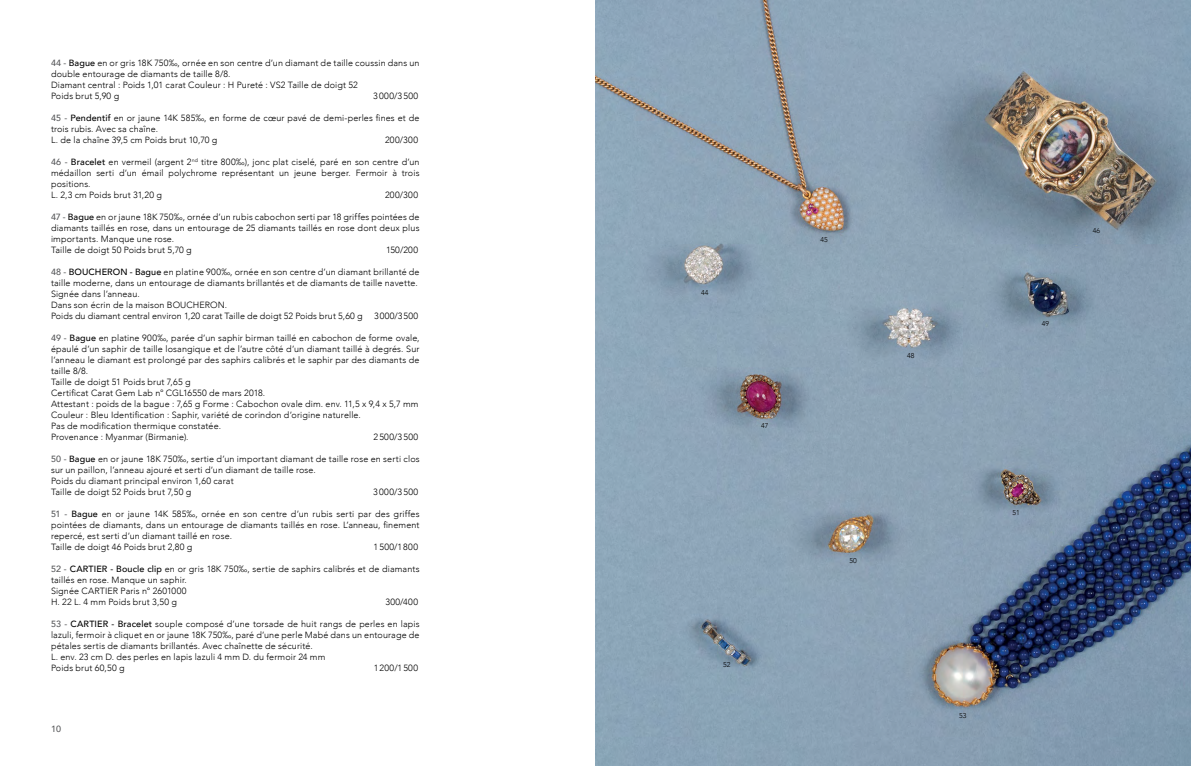
<style>
.page{position:relative;width:1191px;height:766px;background:#fff}
.page>*{position:absolute;margin:0;border:0;box-sizing:border-box;transform-origin:0 0}
.t1{font:300 9px/11px "Avenir";letter-spacing:.015em;color:#000}
.t2{font:300 9px "Avenir";letter-spacing:.055em;color:#000}
.t3{font:300 9px "Avenir";letter-spacing:.045em;color:#000}
.t4{font:500 9px "Avenir";color:#58595b}
.t5{font:300 7px "Avenir";color:#000}
.s1{font-weight:500;color:#58595b}
.s2{font-weight:500}
</style>
<div class="page">
<img style="left:595px;top:0;width:596px;height:765px">
<p class="t1" style="left:51px;top:57px;width:370px"><span class="s1">44 -</span> <span class="s2">Bague</span> en or gris 18K 750‰, ornée en son centre d’un diamant de taille coussin dans un double entourage de diamants de taille 8/8.<br>Diamant central : Poids 1,01 carat Couleur : H Pureté : VS2 Taille de doigt 52<br>Poids brut 5,90 g</p>
<p class="t2" style="left:373px;top:90px;width:46px">3000/3500</p>
<p class="t1" style="left:51px;top:112px;width:370px"><span class="s1">45 -</span> <span class="s2">Pendentif</span> en or jaune 14K 585‰, en forme de cœur pavé de demi-perles fines et de trois rubis. Avec sa chaîne.<br>L. de la chaîne 39,5 cm Poids brut 10,70 g</p>
<p class="t1" style="left:385px;top:134px;width:35px">200/300</p>
<p class="t1" style="left:51px;top:156px;width:370px"><span class="s1">46 -</span> <span class="s2">Bracelet</span> en vermeil (argent 2<sup>nd</sup> titre 800‰), jonc plat ciselé, paré en son centre d’un médaillon serti d’un émail polychrome représentant un jeune berger. Fermoir à trois positions.<br>L. 2,3 cm Poids brut 31,20 g</p>
<p class="t1" style="left:385px;top:189px;width:35px">200/300</p>
<p class="t1" style="left:51px;top:211px;width:370px"><span class="s1">47 -</span> <span class="s2">Bague</span> en or jaune 18K 750‰, ornée d’un rubis cabochon serti par 18 griffes pointées de diamants taillés en rose, dans un entourage de 25 diamants taillés en rose dont deux plus importants. Manque une rose.<br>Taille de doigt 50 Poids brut 5,70 g</p>
<p class="t1" style="left:386px;top:244px;width:34px">150/200</p>
<p class="t1" style="left:51px;top:266px;width:370px"><span class="s1">48 -</span> <span class="s2">BOUCHERON - Bague</span> en platine 900‰, ornée en son centre d’un diamant brillanté de taille moderne, dans un entourage de diamants brillantés et de diamants de taille navette.<br>Signée dans l’anneau.<br>Dans son écrin de la maison BOUCHERON.<br>Poids du diamant central environ 1,20 carat Taille de doigt 52 Poids brut 5,60 g</p>
<p class="t3" style="left:374px;top:310px;width:45px">3000/3500</p>
<p class="t1" style="left:51px;top:332px;width:370px"><span class="s1">49 -</span> <span class="s2">Bague</span> en platine 900‰, parée d’un saphir birman taillé en cabochon de forme ovale, épaulé d’un saphir de taille losangique et de l’autre côté d’un diamant taillé à degrés. Sur l’anneau le diamant est prolongé par des saphirs calibrés et le saphir par des diamants de taille 8/8.<br>Taille de doigt 51 Poids brut 7,65 g<br>Certificat Carat Gem Lab n° CGL16550 de mars 2018.<br>Attestant : poids de la bague : 7,65 g Forme : Cabochon ovale dim. env. 11,5 x 9,4 x 5,7 mm Couleur : Bleu Identification : Saphir, variété de corindon d’origine naturelle.<br>Pas de modification thermique constatée.<br>Provenance : Myanmar (Birmanie).</p>
<p class="t2" style="left:373px;top:431px;width:46px">2500/3500</p>
<p class="t1" style="left:51px;top:453px;width:370px"><span class="s1">50 -</span> <span class="s2">Bague</span> en or jaune 18K 750‰, sertie d’un important diamant de taille rose en serti clos sur un paillon, l’anneau ajouré et serti d’un diamant de taille rose.<br>Poids du diamant principal environ 1,60 carat<br>Taille de doigt 52 Poids brut 7,50 g</p>
<p class="t2" style="left:373px;top:486px;width:46px">3000/3500</p>
<p class="t1" style="left:51px;top:508px;width:370px"><span class="s1">51 -</span> <span class="s2">Bague</span> en or jaune 14K 585‰, ornée en son centre d’un rubis serti par des griffes pointées de diamants, dans un entourage de diamants taillés en rose. L’anneau, finement repercé, est serti d’un diamant taillé en rose.<br>Taille de doigt 46 Poids brut 2,80 g</p>
<p class="t2" style="left:374px;top:541px;width:46px">1500/1800</p>
<p class="t1" style="left:51px;top:563px;width:370px"><span class="s1">52 -</span> <span class="s2">CARTIER - Boucle clip</span> en or gris 18K 750‰, sertie de saphirs calibrés et de diamants taillés en rose. Manque un saphir.<br>Signée CARTIER Paris n° 2601000<br>H. 22 L. 4 mm Poids brut 3,50 g</p>
<p class="t1" style="left:385px;top:596px;width:34px">300/400</p>
<p class="t1" style="left:51px;top:618px;width:370px"><span class="s1">53 -</span> <span class="s2">CARTIER - Bracelet</span> souple composé d’une torsade de huit rangs de perles en lapis lazuli, fermoir à cliquet en or jaune 18K 750‰, paré d’une perle Mabé dans un entourage de pétales sertis de diamants brillantés. Avec chaînette de sécurité.<br>L. env. 23 cm D. des perles en lapis lazuli 4 mm D. du fermoir 24 mm<br>Poids brut 60,50 g</p>
<p class="t2" style="left:374px;top:662px;width:46px">1200/1500</p>
<p class="t4" style="left:51px;top:721px;width:12px">10</p>
<p class="t5" style="left:701px;top:288px;width:9px">44</p>
<p class="t5" style="left:761px;top:422px;width:9px">47</p>
<p class="t5" style="left:723px;top:660px;width:9px">52</p>
<p class="t5" style="left:820px;top:236px;width:9px">45</p>
<p class="t5" style="left:907px;top:351px;width:9px">48</p>
<p class="t5" style="left:1041px;top:319px;width:9px">49</p>
<p class="t5" style="left:1092px;top:226px;width:9px">46</p>
<p class="t5" style="left:849px;top:556px;width:9px">50</p>
<p class="t5" style="left:1012px;top:508px;width:9px">51</p>
<p class="t5" style="left:959px;top:711px;width:9px">53</p>
</div>
